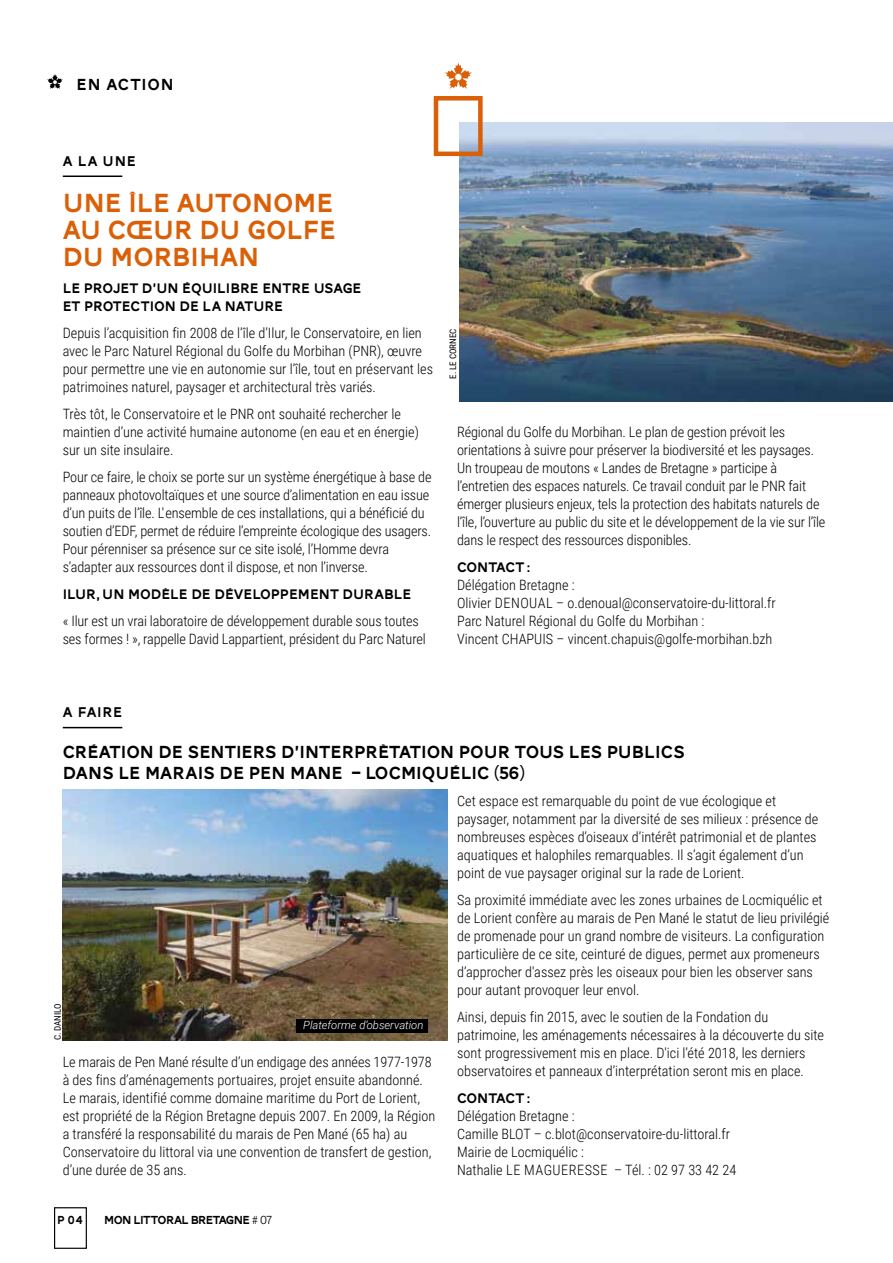
<style>
.page{position:relative;width:893px;height:1263px;background:#fff}
.page>*{position:absolute;margin:0;border:0;box-sizing:border-box;transform-origin:0 0}
.t1{font:27px/27px "AW Conqueror Carved One";color:#da5f06;text-align:justify}
.t2{font:18px/21.6px "AW Conqueror Carved One";color:#000}
.t3{font:16.5px "AW Conqueror Carved One";letter-spacing:.05em;color:#000}
.t4{font:14.55px "AW Conqueror Carved One";letter-spacing:.05em;color:#000}
.t5{font:300 14.25px/18px "Roboto Condensed";color:#000}
.t6{font:14.25px/18px "AW Conqueror Carved One";color:#000}
.t7{font:12px "AW Conqueror Carved One";letter-spacing:-.05em;color:#000}
.t8{font:italic 300 11.25px "Roboto";color:#fff}
.t9{font:9px "Roboto Condensed";color:#000}
.s1{font-family:"AW Conqueror Sans";font-weight:300}
</style>
<div class="page">
<svg style="left:47px;top:74px;width:16px;height:15px"></svg>
<div style="left:54px;top:1207px;width:33px;height:42px;border:1px solid #000"></div>
<hr style="left:63px;top:175px;width:59px;height:2px;background:#000">
<hr style="left:63px;top:727px;width:59px;height:1px;background:#000">
<img style="left:459px;top:122px;width:434px;height:279px">
<div style="left:434px;top:96px;width:49px;height:60px;border:4px solid #da5f06"></div>
<svg style="left:444px;top:62px;width:28px;height:27px"></svg>
<img style="left:63px;top:790px;width:384px;height:250px">
<div style="left:296px;top:1019px;width:132px;height:14px;background:#000"></div>
<p class="t3" style="left:77px;top:77px;width:99px">EN ACTION</p>
<p class="t4" style="left:63px;top:154px;width:75px">A LA UNE</p>
<h1 class="t1" style="left:63px;top:192px;width:275px">UNE ÎLE AUTONOME AU CŒUR DU GOLFE DU MORBIHAN</h1>
<p class="t6" style="left:63px;top:281px;width:300px">LE PROJET D’UN ÉQUILIBRE ENTRE USAGE<br>ET PROTECTION DE LA NATURE</p>
<p class="t5" style="left:63px;top:324px;width:372px">Depuis l’acquisition fin 2008 de l’île d’Ilur, le Conservatoire, en lien avec le Parc Naturel Régional du Golfe du Morbihan (PNR), œuvre pour permettre une vie en autonomie sur l’île, tout en préservant les patrimoines naturel, paysager et architectural très variés.</p>
<p class="t5" style="left:63px;top:405px;width:358px">Très tôt, le Conservatoire et le PNR ont souhaité rechercher le maintien d’une activité humaine autonome (en eau et en énergie) sur un site insulaire.</p>
<p class="t5" style="left:63px;top:468px;width:370px">Pour ce faire, le choix se porte sur un système énergétique à base de panneaux photovoltaïques et une source d’alimentation en eau issue d’un puits de l’île. L' ensemble de ces installations, qui a bénéficié du soutien d’EDF, permet de réduire l’empreinte écologique des usagers.<br>Pour pérenniser sa présence sur ce site isolé, l’Homme devra s’adapter aux ressources dont il dispose, et non l’inverse.</p>
<p class="t6" style="left:63px;top:587px;width:350px">ILUR, UN MODÈLE DE DÉVELOPPEMENT DURABLE</p>
<p class="t5" style="left:63px;top:612px;width:364px">« Ilur est un vrai laboratoire de développement durable sous toutes ses formes ! », rappelle David Lappartient, président du Parc Naturel</p>
<p class="t9" style="left:446px;top:379px;width:52px;rotate:-90deg">E. LE CORNEC</p>
<p class="t5" style="left:457px;top:423px;width:370px">Régional du Golfe du Morbihan. Le plan de gestion prévoit les orientations à suivre pour préserver la biodiversité et les paysages.<br>Un troupeau de moutons « Landes de Bretagne » participe à l’entretien des espaces naturels. Ce travail conduit par le PNR fait émerger plusieurs enjeux, tels la protection des habitats naturels de l’île, l’ouverture au public du site et le développement de la vie sur l’île dans le respect des ressources disponibles.</p>
<p class="t6" style="left:457px;top:559px;width:75px">CONTACT :</p>
<p class="t5" style="left:457px;top:576px;width:320px">Délégation Bretagne :<br>Olivier DENOUAL – o.denoual@conservatoire-du-littoral.fr Parc Naturel Régional du Golfe du Morbihan :<br>Vincent CHAPUIS – vincent.chapuis@golfe-morbihan.bzh</p>
<p class="t4" style="left:63px;top:705px;width:61px">A FAIRE</p>
<p class="t2" style="left:63px;top:742px;width:624px">CRÉATION DE SENTIERS D’INTERPRÈTATION POUR TOUS LES PUBLICS<br>DANS LE MARAIS DE PEN MANE – LOCMIQUÉLIC (56)</p>
<p class="t9" style="left:51px;top:1040px;width:38px;rotate:-90deg">C. DANILO</p>
<p class="t8" style="left:303px;top:1017px;width:122px">Plateforme d’observation</p>
<p class="t5" style="left:63px;top:1053px;width:374px">Le marais de Pen Mané résulte d’un endigage des années 1977-1978 à des fins d’aménagements portuaires, projet ensuite abandonné.<br>Le marais, identifié comme domaine maritime du Port de Lorient, est propriété de la Région Bretagne depuis 2007. En 2009, la Région a transféré la responsabilité du marais de Pen Mané (65 ha) au Conservatoire du littoral via une convention de transfert de gestion, d’une durée de 35 ans.</p>
<p class="t7" style="left:57px;top:1214px;width:27px">P 04</p>
<p class="t7" style="left:104px;top:1215px;width:169px">MON LITTORAL BRETAGNE <span class="s1"># 07</span></p>
<p class="t5" style="left:457px;top:792px;width:363px">Cet espace est remarquable du point de vue écologique et paysager, notamment par la diversité de ses milieux : présence de nombreuses espèces d’oiseaux d’intérêt patrimonial et de plantes aquatiques et halophiles remarquables. Il s’agit également d’un point de vue paysager original sur la rade de Lorient.</p>
<p class="t5" style="left:457px;top:891px;width:374px">Sa proximité immédiate avec les zones urbaines de Locmiquélic et de Lorient confère au marais de Pen Mané le statut de lieu privilégié de promenade pour un grand nombre de visiteurs. La configuration particulière de ce site, ceinturé de digues, permet aux promeneurs d’approcher d'assez près les oiseaux pour bien les observer sans pour autant provoquer leur envol.</p>
<p class="t5" style="left:457px;top:1008px;width:369px">Ainsi, depuis fin 2015, avec le soutien de la Fondation du patrimoine, les aménagements nécessaires à la découverte du site sont progressivement mis en place. D'ici l’été 2018, les derniers observatoires et panneaux d’interprétation seront mis en place.</p>
<p class="t6" style="left:457px;top:1090px;width:75px">CONTACT :</p>
<p class="t5" style="left:457px;top:1107px;width:281px">Délégation Bretagne :<br>Camille BLOT – c.blot@conservatoire-du-littoral.fr Mairie de Locmiquélic :<br>Nathalie LE MAGUERESSE – Tél. : 02 97 33 42 24</p>
</div>
